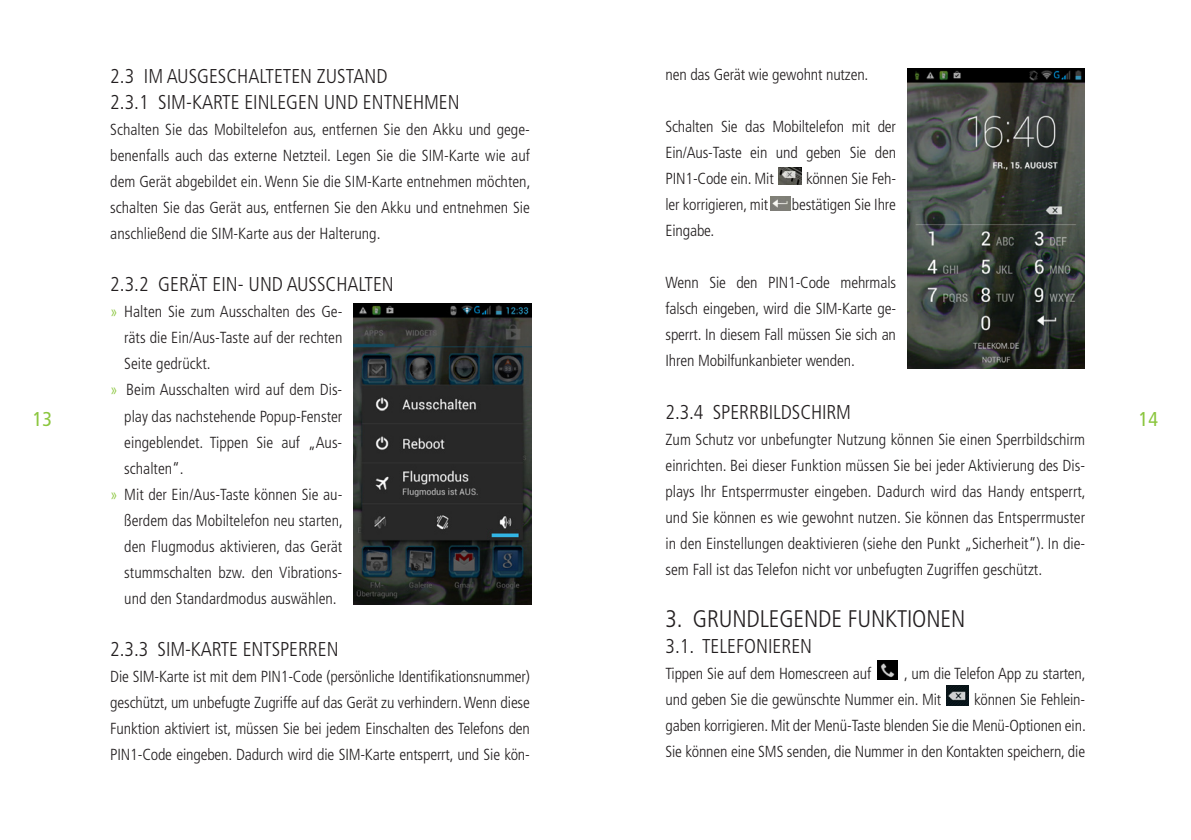
<style>
.page{position:relative;width:1191px;height:840px;background:#fff}
.page>*{position:absolute;margin:0;border:0;box-sizing:border-box;transform-origin:0 0}
.t1{font:300 condensed 24px "Frutiger LT Std";letter-spacing:-.005em;color:#231f20}
.t2{font:300 condensed 20px/26px "Frutiger LT Std";color:#231f20}
.t3{font:condensed 20px "Frutiger LT Std";color:#8bc63e}
.t4{font:300 condensed 16px/26px "Frutiger LT Std";color:#231f20;text-align:justify}
.s1{color:#8bc63e}
</style>
<div class="page">
<img style="left:354px;top:303px;width:177px;height:301px">
<img style="left:778px;top:167px;width:23px;height:17px">
<img style="left:771px;top:196px;width:19px;height:14px">
<img style="left:907px;top:68px;width:178px;height:301px">
<img style="left:877px;top:660px;width:20px;height:19px">
<img style="left:946px;top:685px;width:22px;height:20px">
<p class="t4" style="left:665px;top:62px;width:204px">nen das Gerät wie gewohnt nutzen.</p>
<p class="t4" style="left:665px;top:114px;width:232px">Schalten Sie das Mobiltelefon mit der Ein/Aus-Taste ein und geben Sie den PIN1-Code ein. Mit</p>
<p class="t2" style="left:110px;top:63px;width:351px">2.3 IM AUSGESCHALTETEN ZUSTAND<br>2.3.1 SIM-KARTE EINLEGEN UND ENTNEHMEN</p>
<p class="t4" style="left:110px;top:117px;width:422px">Schalten Sie das Mobiltelefon aus, entfernen Sie den Akku und gege&shy;benenfalls auch das externe Netzteil. Legen Sie die SIM-Karte wie auf dem Gerät abgebildet ein. Wenn Sie die SIM-Karte entnehmen möchten, schalten Sie das Gerät aus, entfernen Sie den Akku und entnehmen Sie anschließend die SIM-Karte aus der Halterung.</p>
<p class="t2" style="left:110px;top:271px;width:285px">2.3.2 GERÄT EIN- UND AUSSCHALTEN</p>
<p class="t4" style="left:110px;top:299px;width:234px"><span class="s1">»</span> Halten Sie zum Ausschalten des Ge-</p>
<p class="t4" style="left:124px;top:325px;width:220px">räts die Ein/Aus-Taste auf der rechten</p>
<p class="t4" style="left:124px;top:351px;width:88px">Seite gedrückt.</p>
<p class="t4" style="left:110px;top:377px;width:234px"><span class="s1">»</span> Beim Ausschalten wird auf dem Dis-</p>
<p class="t4" style="left:124px;top:403px;width:220px">play das nachstehende Popup-Fenster</p>
<p class="t4" style="left:124px;top:429px;width:220px">eingeblendet. Tippen Sie auf „Aus-</p>
<p class="t4" style="left:124px;top:455px;width:61px">schalten“.</p>
<p class="t4" style="left:110px;top:481px;width:234px"><span class="s1">»</span> Mit der Ein/Aus-Taste können Sie au-</p>
<p class="t4" style="left:124px;top:507px;width:220px">ßerdem das Mobiltelefon neu starten,</p>
<p class="t4" style="left:124px;top:533px;width:220px">den Flugmodus aktivieren, das Gerät</p>
<p class="t4" style="left:124px;top:559px;width:220px">stummschalten bzw. den Vibrations-</p>
<p class="t4" style="left:124px;top:585px;width:214px">und den Standardmodus auswählen.</p>
<p class="t2" style="left:110px;top:635px;width:230px">2.3.3 SIM-KARTE ENTSPERREN</p>
<p class="t4" style="left:110px;top:663px;width:421px">Die SIM-Karte ist mit dem PIN1-Code (persönliche Identifikationsnummer) geschützt, um unbefugte Zugriffe auf das Gerät zu verhindern. Wenn diese Funktion aktiviert ist, müssen Sie bei jedem Einschalten des Telefons den PIN1-Code eingeben. Dadurch wird die SIM-Karte entsperrt, und Sie kön-</p>
<p class="t4" style="left:806px;top:166px;width:91px">können Sie Feh-</p>
<p class="t4" style="left:665px;top:192px;width:104px">ler korrigieren, mit</p>
<p class="t4" style="left:792px;top:192px;width:106px">bestätigen Sie Ihre</p>
<p class="t4" style="left:665px;top:218px;width:50px">Eingabe.</p>
<p class="t4" style="left:665px;top:270px;width:232px">Wenn Sie den PIN1-Code mehrmals falsch eingeben, wird die SIM-Karte ge&shy;sperrt. In diesem Fall müssen Sie sich an Ihren Mobilfunkanbieter wenden.</p>
<p class="t2" style="left:665px;top:398px;width:187px">2.3.4 SPERRBILDSCHIRM</p>
<p class="t4" style="left:665px;top:426px;width:422px">Zum Schutz vor unbefungter Nutzung können Sie einen Sperrbildschirm einrichten. Bei dieser Funktion müssen Sie bei jeder Aktivierung des Dis&shy;plays Ihr Entsperrmuster eingeben. Dadurch wird das Handy entsperrt, und Sie können es wie gewohnt nutzen. Sie können das Entsperrmuster in den Einstellungen deaktivieren (siehe den Punkt „Sicherheit“). In die&shy;sem Fall ist das Telefon nicht vor unbefugten Zugriffen geschützt.</p>
<h1 class="t1" style="left:665px;top:604px;width:301px">3. GRUNDLEGENDE FUNKTIONEN</h1>
<p class="t2" style="left:665px;top:632px;width:148px">3.1. TELEFONIEREN</p>
<p class="t4" style="left:665px;top:660px;width:207px">Tippen Sie auf dem Homescreen auf</p>
<p class="t3" style="left:33px;top:407px;width:21px">13</p>
<p class="t3" style="left:1138px;top:407px;width:21px">14</p>
<p class="t4" style="left:665px;top:660px;width:422px;text-indent:239px">, um die Telefon App zu starten, und geben Sie die gewünschte Nummer ein. Mit</p>
<p class="t4" style="left:665px;top:686px;width:422px;text-indent:308px">können Sie Fehlein&shy;gaben korrigieren. Mit der Menü-Taste blenden Sie die Menü-Optionen ein.<br>Sie können eine SMS senden, die Nummer in den Kontakten speichern, die</p>
</div>
